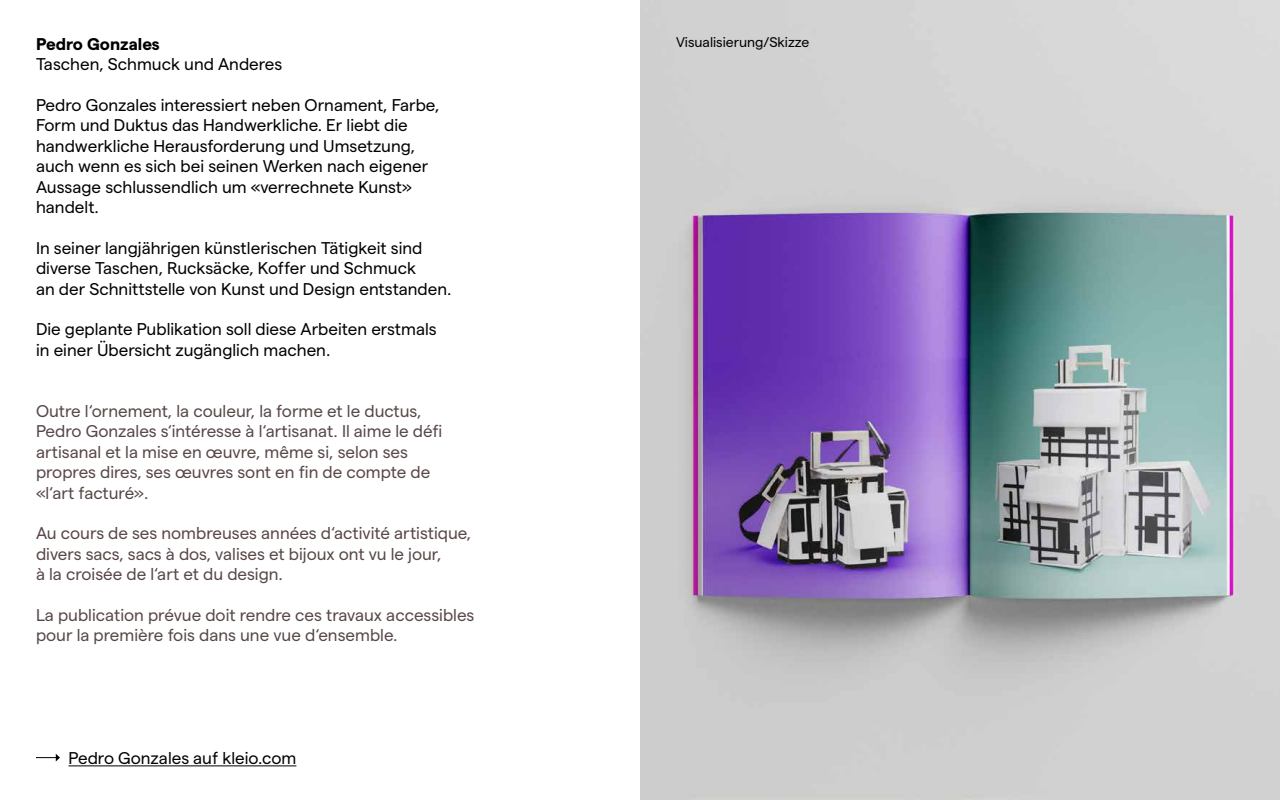
<style>
.page{position:relative;width:1280px;height:800px;background:#fff}
.page>*{position:absolute;margin:0;border:0;box-sizing:border-box;transform-origin:0 0}
.t1{font:17px/20.4px "Matter";color:#000}
.t2{font:17px/20.4px "Matter";color:#584747}
.t3{font:700 17px "Matter";color:#000}
.t4{font:14px "Matter";color:#000}
</style>
<div class="page">
<img style="left:640px;top:0;width:640px;height:800px">
<hr style="left:68px;top:765px;width:228px;height:1px;background:#000">
<svg style="left:36px;top:754px;width:24px;height:8px"></svg>
<p class="t3" style="left:36px;top:31px;width:125px">Pedro Gonzales</p>
<p class="t1" style="left:36px;top:54px;width:248px">Taschen, Schmuck und Anderes</p>
<p class="t1" style="left:36px;top:95px;width:405px">Pedro Gonzales interessiert neben Ornament, Farbe, Form und Duktus das Handwerkliche. Er liebt die handwerkliche Herausforderung und Umsetzung, auch wenn es sich bei seinen Werken nach eigener Aussage schlussendlich um «verrechnete Kunst» handelt.</p>
<p class="t1" style="left:36px;top:237px;width:417px">In seiner langjährigen künstlerischen Tätigkeit sind diverse Taschen, Rucksäcke, Koffer und Schmuck<br>an der Schnittstelle von Kunst und Design entstanden.</p>
<p class="t1" style="left:36px;top:319px;width:402px">Die geplante Publikation soll diese Arbeiten erstmals in einer Übersicht zugänglich machen.</p>
<p class="t2" style="left:36px;top:401px;width:408px">Outre l‘ornement, la couleur, la forme et le ductus, Pedro Gonzales s‘intéresse à l‘artisanat. Il aime le défi artisanal et la mise en œuvre, même si, selon ses propres dires, ses œuvres sont en fin de compte de «l‘art facturé».</p>
<p class="t2" style="left:36px;top:523px;width:437px">Au cours de ses nombreuses années d‘activité artistique, divers sacs, sacs à dos, valises et bijoux ont vu le jour,<br>à la croisée de l‘art et du design.</p>
<p class="t2" style="left:36px;top:605px;width:440px">La publication prévue doit rendre ces travaux accessibles pour la première fois dans une vue d‘ensemble.</p>
<p class="t1" style="left:69px;top:747px;width:229px">Pedro Gonzales auf kleio.com</p>
<p class="t4" style="left:676px;top:34px;width:135px">Visualisierung/Skizze</p>
</div>
